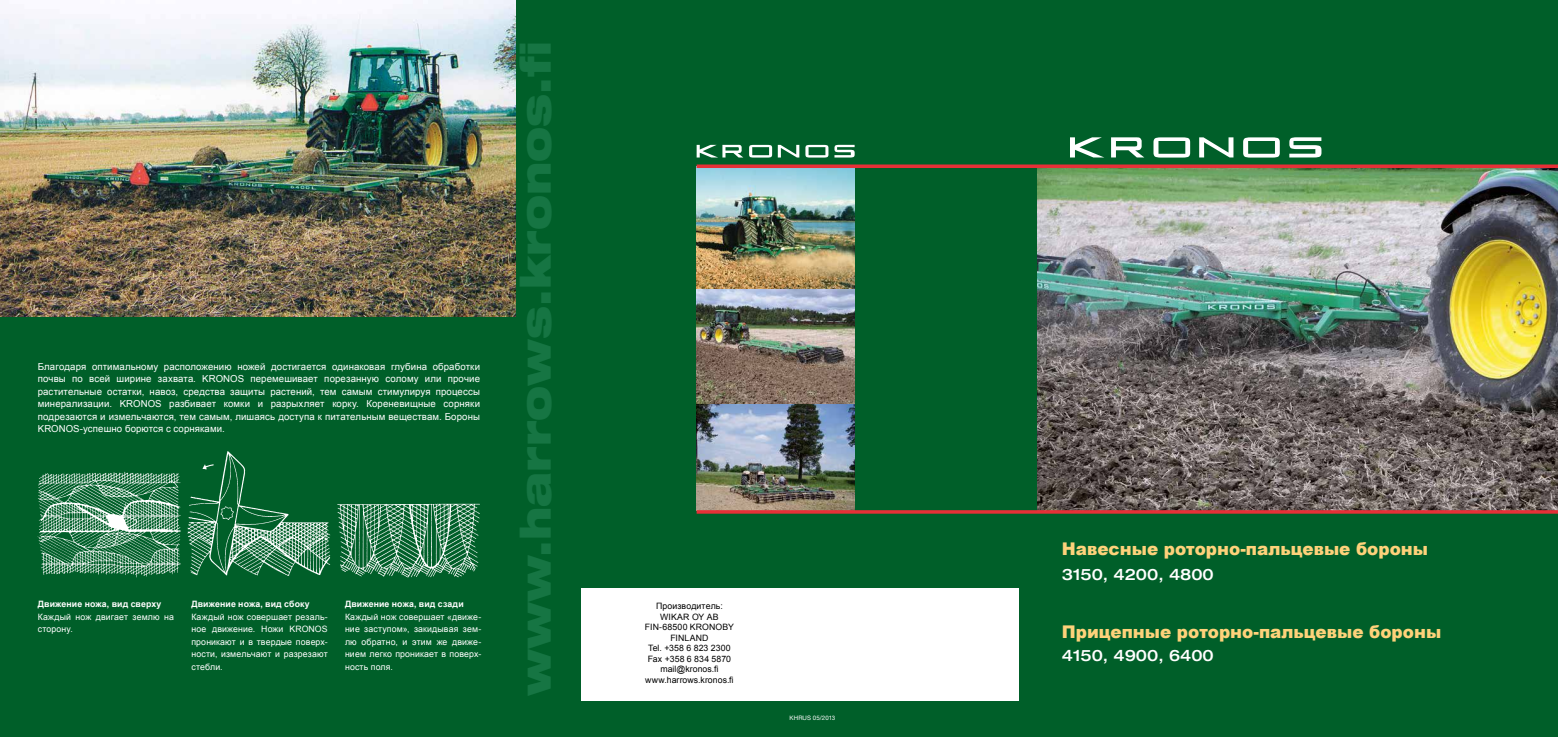
<style>
.page{position:relative;width:1558px;height:737px;background:#005f29}
.page>*{position:absolute;margin:0;border:0;box-sizing:border-box;transform-origin:0 0}
.t1{font:900 expanded 42px "Helvetica Neue LT Std";color:#167543;scale:.96 1}
.t2{font:900 17.5px "Arial";color:#fed27a;scale:.96 1}
.t3{font:500 expanded 15.75px "Helvetica Neue LT Std";color:#fff;scale:.96 1}
.t4{font:9.62px/12.5px "Arial";letter-spacing:.01em;color:#fff;text-align:justify}
.t5{font:8.75px/12.5px "Arial";letter-spacing:.015em;color:#fff;text-align:justify}
.t6{font:8.75px/10.5px "Arial";letter-spacing:.01em;color:#000;text-align:center}
.t7{font:700 8.75px "Arial";letter-spacing:.015em;color:#fff}
.t8{font:6.12px "Helvetica Neue LT Std";letter-spacing:.015em;color:#fff}
</style>
<div class="page">
<div style="left:582px;top:588px;width:437px;height:113px;background:#fff"></div>
<img style="left:696px;top:168px;width:159px;height:236px">
<img style="left:696px;top:404px;width:159px;height:106px">
<img style="left:188px;top:451px;width:143px;height:125px">
<img style="left:38px;top:471px;width:143px;height:106px">
<img style="left:337px;top:503px;width:143px;height:74px">
<img style="left:0;top:0;width:515px;height:317px">
<svg style="left:696px;top:145px;width:47px;height:12px"></svg>
<svg style="left:749px;top:145px;width:23px;height:13px"></svg>
<svg style="left:778px;top:145px;width:21px;height:12px"></svg>
<svg style="left:805px;top:145px;width:23px;height:13px"></svg>
<svg style="left:834px;top:145px;width:20px;height:12px"></svg>
<svg style="left:1070px;top:137px;width:33px;height:20px"></svg>
<svg style="left:1111px;top:137px;width:33px;height:20px"></svg>
<svg style="left:1153px;top:137px;width:37px;height:21px"></svg>
<svg style="left:1199px;top:137px;width:34px;height:20px"></svg>
<svg style="left:1243px;top:137px;width:37px;height:21px"></svg>
<svg style="left:1289px;top:137px;width:32px;height:20px"></svg>
<img style="left:1037px;top:168px;width:521px;height:342px">
<hr style="left:696px;top:510px;width:862px;height:3px;background:#e73037">
<svg style="left:696px;top:164px;width:862px;height:4px;background:#c93535"></svg>
<p class="t4" style="left:38px;top:360px;width:444px">Благодаря оптимальному расположению ножей достигается одинаковая глубина обработки почвы по всей ширине захвата. KRONOS перемешивает порезанную солому или прочие растительные остатки, навоз, средства защиты растений, тем самым стимулируя процессы минерализации. KRONOS разбивает комки и разрыхляет корку. Кореневищные сорняки подрезаются и измельчаются, тем самым, лишаясь доступа к питательным веществам. Бороны KRONOS-успешно борются с сорняками.</p>
<p class="t7" style="left:38px;top:598px;width:125px">Движение ножа, вид сверху</p>
<p class="t5" style="left:38px;top:610px;width:138px">Каждый нож двигает землю на сторону.</p>
<p class="t7" style="left:191px;top:598px;width:120px">Движение ножа, вид сбоку</p>
<p class="t5" style="left:191px;top:610px;width:138px">Каждый нож совершает резаль&shy;ное движение. Ножи KRONOS проникают и в твердые поверх&shy;ности, измельчают и разрезают стебли.</p>
<p class="t7" style="left:345px;top:598px;width:120px">Движение ножа, вид сзади</p>
<p class="t5" style="left:345px;top:610px;width:138px">Каждый нож совершает «движе&shy;ние заступом», закидывая зем&shy;лю обратно, и этим же движе&shy;нием легко проникает в поверх&shy;ность поля.</p>
<h1 class="t1" style="left:508px;top:695px;width:683px;rotate:-90deg">www.harrows.kronos.fi</h1>
<p class="t6" style="left:645px;top:601px;width:90px">Производитель:<br>WIKAR OY AB<br>FIN-68500 KRONOBY<br>FINLAND<br>Tel. +358 6 823 2300<br>Fax +358 6 834 5870 mail@kronos.fi www.harrows.kronos.fi</p>
<p class="t8" style="left:789px;top:713px;width:47px">KHRUS 05/2013</p>
<h2 class="t2" style="left:1062px;top:536px;width:383px">Навесные роторно-пальцевые бороны</h2>
<h3 class="t3" style="left:1062px;top:564px;width:160px">3150, 4200, 4800</h3>
<h2 class="t2" style="left:1062px;top:618px;width:397px">Прицепные роторно-пальцевые бороны</h2>
<h3 class="t3" style="left:1062px;top:646px;width:160px">4150, 4900, 6400</h3>
</div>
